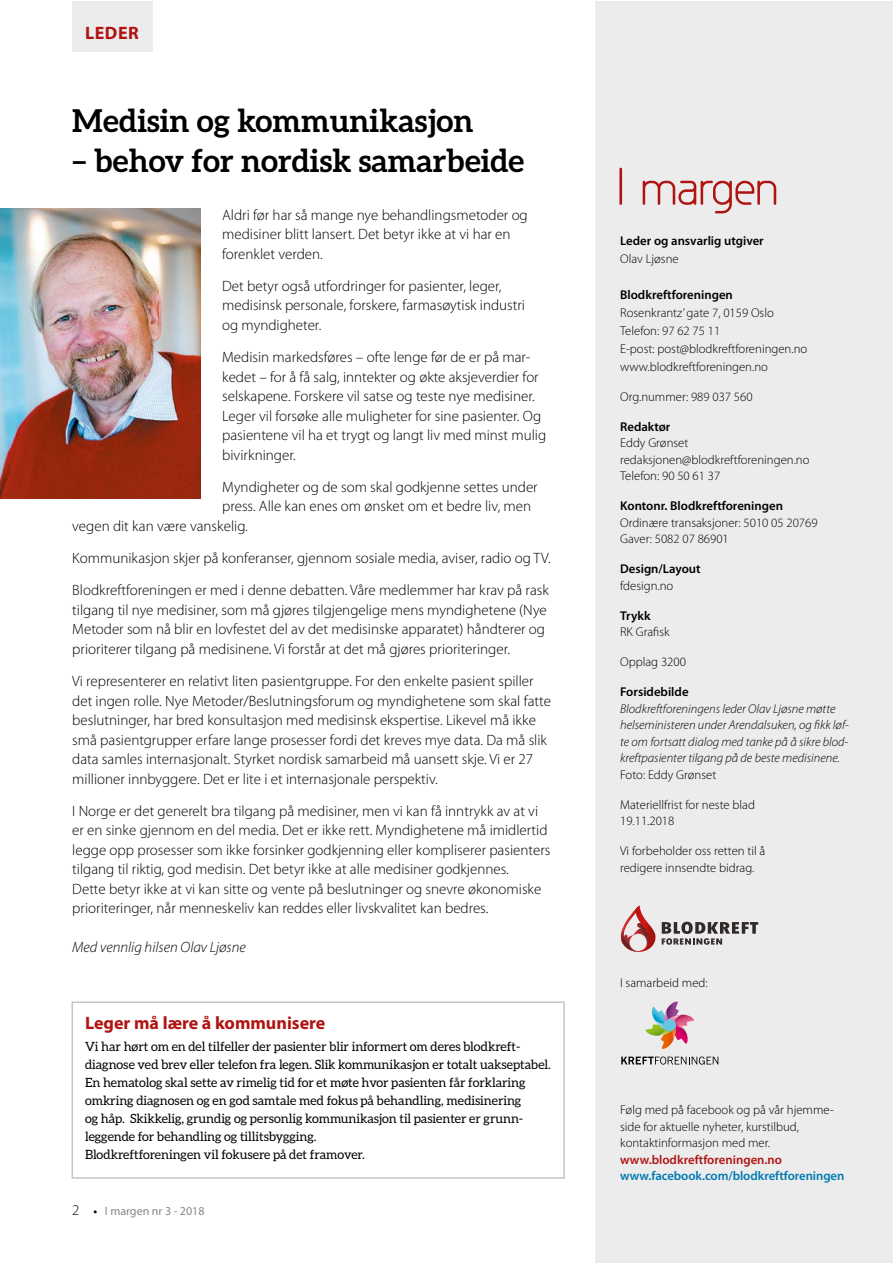
<style>
.page{position:relative;width:893px;height:1263px;background:#fff}
.page>*{position:absolute;margin:0;border:0;box-sizing:border-box;transform-origin:0 0}
.t1{font:700 31.5px "Aleo";color:#000}
.t2{font:700 18px "Myriad Pro";color:#af1412}
.t3{font:300 15px/19.5px "Myriad Pro";color:#000}
.t4{font:italic 300 15px "Myriad Pro";color:#000}
.t5{font:300 12.75px/16.5px "Myriad Pro";color:#000}
.t6{font:12.75px/18px "Aleo";letter-spacing:-.005em;color:#000}
.t7{font:italic 300 12.75px/16.5px "Myriad Pro";color:#000}
.t8{font:600 12.75px "Myriad Pro";color:#000}
.t9{font:600 12.75px "Myriad Pro";letter-spacing:-.005em;color:#0079b2}
.t10{font:600 12.75px "Myriad Pro";color:#af1412}
.t11{font:12px "Myriad Pro";color:#868786}
.s1{font-weight:300;font-size:15px;color:#000}
.s2{font-weight:600;color:#000}
</style>
<div class="page">
<div style="left:72px;top:1001px;width:493px;height:178px;border:2px solid #c5c6c6"></div>
<div style="left:595px;top:1px;width:297px;height:1262px;background:#ececec"></div>
<svg style="left:619px;top:168px;width:3px;height:37px"></svg>
<svg style="left:643px;top:181px;width:133px;height:32px"></svg>
<img style="left:0;top:209px;width:201px;height:290px">
<svg style="left:645px;top:1001px;width:49px;height:48px"></svg>
<svg style="left:621px;top:1056px;width:97px;height:8px"></svg>
<svg style="left:621px;top:905px;width:35px;height:47px"></svg>
<svg style="left:662px;top:922px;width:96px;height:23px"></svg>
<div style="left:72px;top:1px;width:81px;height:50px;background:#ececec"></div>
<p class="t2" style="left:85px;top:23px;width:55px">LEDER</p>
<h1 class="t1" style="left:72px;top:102px;width:403px">Medisin og kommunikasjon</h1>
<h1 class="t1" style="left:72px;top:143px;width:453px">– behov for nordisk samarbeide</h1>
<p class="t3" style="left:222px;top:205px;width:307px">Aldri før har så mange nye behandlingsmetoder og medisiner blitt lansert. Det betyr ikke at vi har en forenklet verden.</p>
<p class="t3" style="left:222px;top:276px;width:304px">Det betyr også utfordringer for pasienter, leger, medisinsk personale, forskere, farmasøytisk industri og myndigheter.</p>
<p class="t3" style="left:222px;top:348px;width:325px">Medisin markedsføres – ofte lenge før de er på mar&shy;kedet – for å få salg, inntekter og økte aksjeverdier for selskapene. Forskere vil satse og teste nye medisiner.<br>Leger vil forsøke alle muligheter for sine pasienter. Og pasientene vil ha et trygt og langt liv med minst mulig bivirkninger.</p>
<p class="t3" style="left:222px;top:477px;width:317px">Myndigheter og de som skal godkjenne settes under</p>
<p class="t3" style="left:222px;top:497px;width:310px">press. Alle kan enes om ønsket om et bedre liv, men</p>
<p class="t3" style="left:72px;top:516px;width:177px">vegen dit kan være vanskelig.</p>
<p class="t3" style="left:72px;top:542px;width:480px;line-height:32.2px">Kommunikasjon skjer på konferanser, gjennom sosiale media, aviser, radio og TV.<br>Blodkreftforeningen er med i denne debatten. Våre medlemmer har krav på rask</p>
<p class="t3" style="left:72px;top:600px;width:476px;text-align:justify">tilgang til nye medisiner, som må gjøres tilgjengelige mens myndighetene (Nye Metoder som nå blir en lovfestet del av det medisinske apparatet) håndterer og prioriterer tilgang på medisinene. Vi forstår at det må gjøres prioriteringer.</p>
<p class="t3" style="left:72px;top:672px;width:480px">Vi representerer en relativt liten pasientgruppe. For den enkelte pasient spiller det ingen rolle. Nye Metoder/Beslutningsforum og myndighetene som skal fatte beslutninger, har bred konsultasjon med medisinsk ekspertise. Likevel må ikke små pasientgrupper erfare lange prosesser fordi det kreves mye data. Da må slik data samles internasjonalt. Styrket nordisk samarbeid må uansett skje. Vi er 27 millioner innbyggere. Det er lite i et internasjonale perspektiv.</p>
<p class="t3" style="left:72px;top:801px;width:480px">I Norge er det generelt bra tilgang på medisiner, men vi kan få inntrykk av at vi er en sinke gjennom en del media. Det er ikke rett. Myndighetene må imidlertid legge opp prosesser som ikke forsinker godkjenning eller kompliserer pasienters tilgang til riktig, god medisin. Det betyr ikke at alle medisiner godkjennes.<br>Dette betyr ikke at vi kan sitte og vente på beslutninger og snevre økonomiske prioriteringer, når menneskeliv kan reddes eller livskvalitet kan bedres.</p>
<p class="t4" style="left:72px;top:939px;width:175px">Med vennlig hilsen Olav Ljøsne</p>
<p class="t2" style="left:85px;top:1012px;width:242px">Leger må lære å kommunisere</p>
<p class="t6" style="left:85px;top:1037px;width:467px">Vi har hørt om en del tilfeller der pasienter blir informert om deres blodkreft&shy;diagnose ved brev eller telefon fra legen. Slik kommunikasjon er totalt uakseptabel.<br>En hematolog skal sette av rimelig tid for et møte hvor pasienten får forklaring omkring diagnosen og en god samtale med fokus på behandling, medisinering<br>og håp. Skikkelig, grundig og personlig kommunikasjon til pasienter er grunn&shy;leggende for behandling og tillitsbygging.<br>Blodkreftforeningen vil fokusere på det framover.</p>
<p class="t11" style="left:72px;top:1204px;width:134px"><span class="s1">2</span> <span class="s2">•</span> I margen nr 3 - 2018</p>
<p class="t8" style="left:620px;top:234px;width:145px">Leder og ansvarlig utgiver</p>
<p class="t5" style="left:620px;top:251px;width:60px">Olav Ljøsne</p>
<p class="t8" style="left:620px;top:288px;width:114px">Blodkreftforeningen</p>
<p class="t5" style="left:620px;top:304px;width:189px;line-height:18px">Rosenkrantz’ gate 7, 0159 Oslo<br>Telefon: 97 62 75 11<br>E-post: post@blodkreftforeningen.no www.blodkreftforeningen.no</p>
<p class="t5" style="left:620px;top:389px;width:134px">Org.nummer: 989 037 560</p>
<p class="t8" style="left:620px;top:420px;width:52px">Redaktør</p>
<p class="t5" style="left:620px;top:435px;width:191px">Eddy Grønset redaksjonen@blodkreftforeningen.no<br>Telefon: 90 50 61 37</p>
<p class="t8" style="left:620px;top:499px;width:164px">Kontonr. Blodkreftforeningen</p>
<p class="t5" style="left:620px;top:515px;width:199px">Ordinære transaksjoner: 5010 05 20769<br>Gaver: 5082 07 86901</p>
<p class="t8" style="left:620px;top:562px;width:82px">Design/Layout</p>
<p class="t5" style="left:620px;top:578px;width:55px">fdesign.no</p>
<p class="t8" style="left:620px;top:609px;width:32px">Trykk</p>
<p class="t5" style="left:620px;top:624px;width:51px">RK Grafisk</p>
<p class="t5" style="left:620px;top:654px;width:67px">Opplag 3200</p>
<p class="t8" style="left:620px;top:685px;width:70px">Forsidebilde</p>
<p class="t7" style="left:620px;top:701px;width:230px">Blodkreftforeningens leder Olav Ljøsne møtte helseministeren under Arendalsuken, og fikk løf&shy;te om fortsatt dialog med tanke på å sikre blod&shy;kreftpasienter tilgang på de beste medisinene.</p>
<p class="t5" style="left:620px;top:767px;width:98px">Foto: Eddy Grønset</p>
<p class="t5" style="left:620px;top:797px;width:136px">Materiellfrist for neste blad<br>19.11.2018</p>
<p class="t5" style="left:620px;top:843px;width:147px">Vi forbeholder oss retten til å redigere innsendte bidrag.</p>
<p class="t5" style="left:620px;top:975px;width:89px">I samarbeid med:</p>
<p class="t5" style="left:620px;top:1102px;width:215px">Følg med på facebook og på vår hjemme&shy;side for aktuelle nyheter, kurstilbud, kontaktinformasjon med mer.</p>
<p class="t10" style="left:620px;top:1152px;width:163px">www.blodkreftforeningen.no</p>
<p class="t9" style="left:620px;top:1169px;width:226px">www.facebook.com/blodkreftforeningen</p>
</div>
